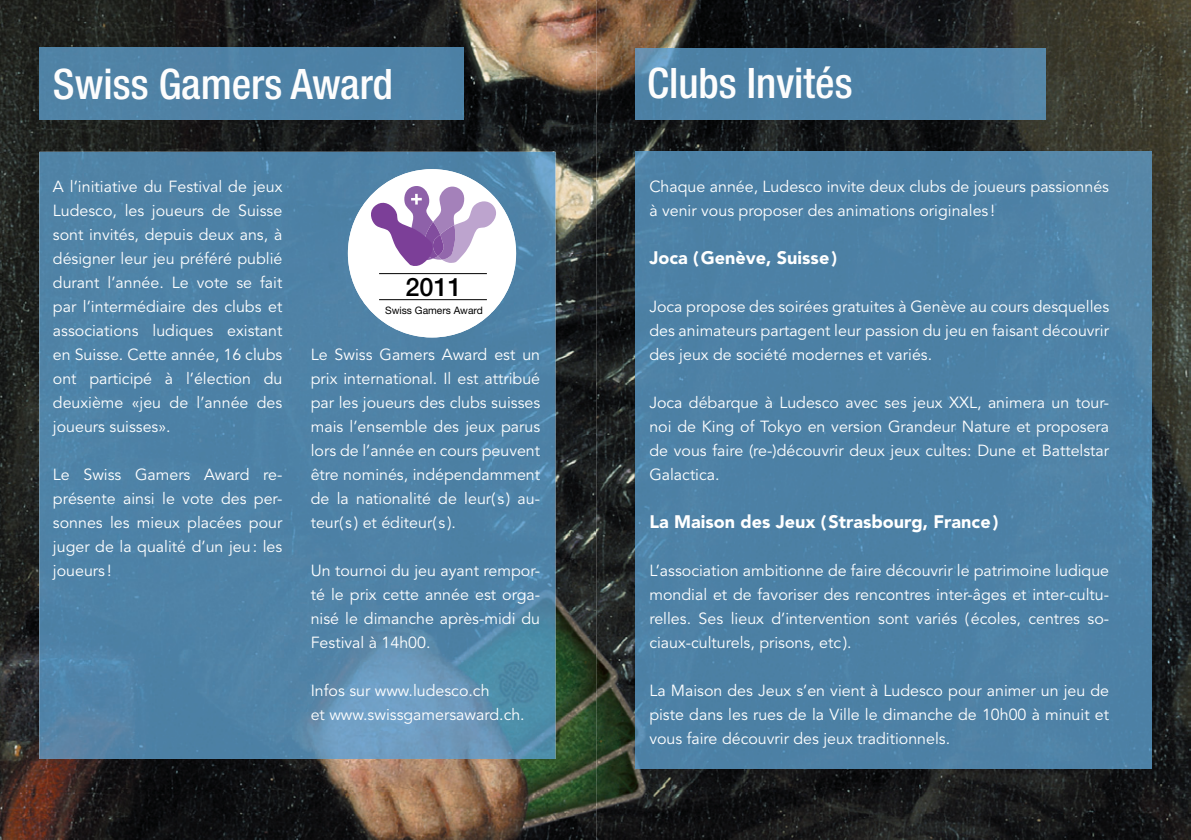
<style>
.page{position:relative;width:1191px;height:840px;background:#fff}
.page>*{position:absolute;margin:0;border:0;box-sizing:border-box;transform-origin:0 0}
.t1{font:500 condensed 42px "Helvetica Neue LT Std";color:#fdfdfd}
.t2{font:500 25.4px "Helvetica Neue LT Std";color:#000}
.t3{font:900 18px "Avenir LT";color:#fff}
.t4{font:16px/24px "Avenir LT";color:#fff;text-align:justify}
.t5{font:10.2px "Helvetica Neue LT Std";color:#000}
</style>
<div class="page">
<img style="left:0;top:0;width:1191px;height:839px">
<div style="left:40px;top:48px;width:424px;height:71px;background:#4f82a5"></div>
<div style="left:39px;top:152px;width:322px;height:606px;background:#4f82a6"></div>
<img style="left:361px;top:152px;width:194px;height:66px">
<img style="left:492px;top:218px;width:63px;height:540px">
<img style="left:361px;top:299px;width:131px;height:459px">
<div style="left:348px;top:169px;width:168px;height:168px;background:#fff;border-radius:50%"></div>
<hr style="left:379px;top:273px;width:108px;height:1px;background:#000">
<hr style="left:379px;top:299px;width:108px;height:1px;background:#000">
<svg style="left:368px;top:186px;width:128px;height:80px"></svg>
<img style="left:635px;top:48px;width:410px;height:72px">
<div style="left:635px;top:152px;width:516px;height:616px;background:#4c81a5"></div>
<h1 class="t1" style="left:53px;top:58px;width:341px">Swiss Gamers Award</h1>
<p class="t4" style="left:53px;top:175px;width:231px">A l’initiative du Festival de jeux Ludesco, les joueurs de Suisse sont invités, depuis deux ans, à désigner leur jeu préféré publié durant l’année. Le vote se fait par l’intermédiaire des clubs et associations ludiques existant en Suisse. Cette année, 16 clubs ont participé à l’élection du deuxième «jeu de l’année des joueurs suisses».</p>
<p class="t4" style="left:53px;top:463px;width:231px">Le Swiss Gamers Award re&shy;présente ainsi le vote des per&shy;sonnes les mieux placées pour juger de la qualité d’un jeu : les joueurs !</p>
<h2 class="t2" style="left:405px;top:271px;width:58px">2011</h2>
<p class="t5" style="left:385px;top:304px;width:99px">Swiss Gamers Award</p>
<p class="t4" style="left:311px;top:343px;width:231px">Le Swiss Gamers Award est un prix international. Il est attribué par les joueurs des clubs suisses mais l’ensemble des jeux parus lors de l’année en cours peuvent être nominés, indépendamment de la nationalité de leur( s ) au&shy;teur( s ) et éditeur( s ).</p>
<p class="t4" style="left:311px;top:559px;width:231px">Un tournoi du jeu ayant rempor&shy;té le prix cette année est orga&shy;nisé le dimanche après-midi du Festival à 14h00.</p>
<p class="t4" style="left:311px;top:679px;width:215px">Infos sur www.ludesco.ch<br>et www.swissgamersaward.ch.</p>
<h1 class="t1" style="left:647px;top:58px;width:207px">Clubs Invités</h1>
<p class="t4" style="left:649px;top:175px;width:461px">Chaque année, Ludesco invite deux clubs de joueurs passionnés à venir vous proposer des animations originales !</p>
<p class="t3" style="left:649px;top:246px;width:189px">Joca ( Genève, Suisse )</p>
<p class="t4" style="left:649px;top:295px;width:461px">Joca propose des soirées gratuites à Genève au cours desquelles des animateurs partagent leur passion du jeu en faisant découvrir des jeux de société modernes et variés.</p>
<p class="t4" style="left:649px;top:391px;width:461px">Joca débarque à Ludesco avec ses jeux XXL, animera un tour&shy;noi de King of Tokyo en version Grandeur Nature et proposera de vous faire (re-)découvrir deux jeux cultes: Dune et Battelstar Galactica.</p>
<p class="t3" style="left:649px;top:510px;width:351px">La Maison des Jeux ( Strasbourg, France )</p>
<p class="t4" style="left:649px;top:559px;width:461px">L’association ambitionne de faire découvrir le patrimoine ludique mondial et de favoriser des rencontres inter-âges et inter-cultu&shy;relles. Ses lieux d’intervention sont variés ( écoles, centres so&shy;ciaux-culturels, prisons, etc ).</p>
<p class="t4" style="left:649px;top:679px;width:461px">La Maison des Jeux s’en vient à Ludesco pour animer un jeu de piste dans les rues de la Ville le dimanche de 10h00 à minuit et vous faire découvrir des jeux traditionnels.</p>
</div>
